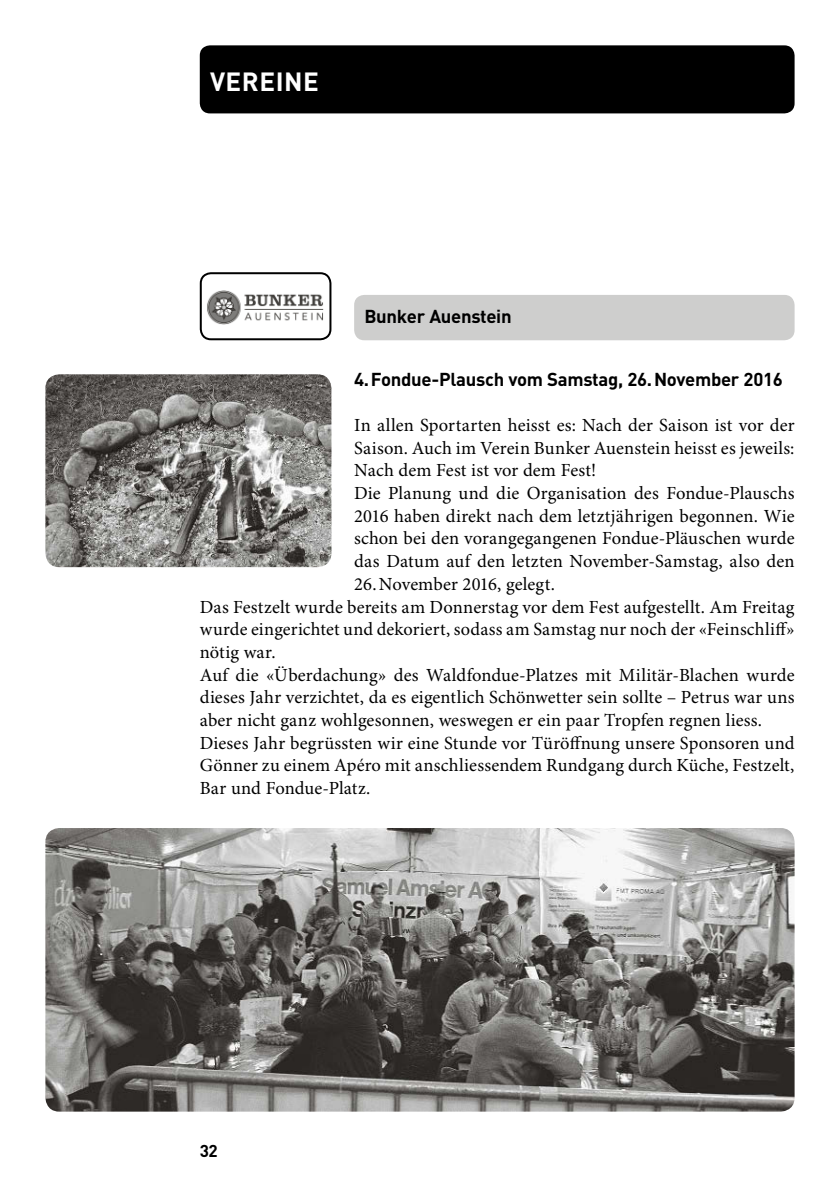
<style>
.page{position:relative;width:840px;height:1191px;background:#fff}
.page>*{position:absolute;margin:0;border:0;box-sizing:border-box;transform-origin:0 0}
.t1{font:700 26px "DIN";letter-spacing:.02em;color:#fff}
.t2{font:18.4px "Minion Pro";letter-spacing:.005em;color:#000}
.t3{font:700 18.4px "DIN";letter-spacing:-.015em;color:#000}
.t4{font:700 17px "DIN";color:#000}
</style>
<div class="page">
<div style="left:200px;top:45px;width:594px;height:68px;background:#000;border-radius:10px"></div>
<img style="left:207px;top:290px;width:116px;height:35px">
<div style="left:200px;top:272px;width:131px;height:68px;border:2px solid #000;border-radius:10px"></div>
<div style="left:354px;top:295px;width:440px;height:45px;background:#cececd;border-radius:10px"></div>
<img style="left:45px;top:374px;width:286px;height:193px">
<img style="left:45px;top:828px;width:749px;height:283px">
<h1 class="t1" style="left:210px;top:64px;width:110px">VEREINE</h1>
<p class="t3" style="left:364px;top:304px;width:149px">Bunker Auenstein</p>
<p class="t3" style="left:354px;top:367px;width:430px">4.Fondue-Plausch vom Samstag, 26.November 2016</p>
<p class="t2" style="left:354px;top:414px;width:441px">In allen Sportarten heisst es: Nach der Saison ist vor der</p>
<p class="t2" style="left:354px;top:437px;width:441px">Saison. Auch im Verein Bunker Auenstein heisst es jeweils:</p>
<p class="t2" style="left:354px;top:459px;width:243px">Nach dem Fest ist vor dem Fest!</p>
<p class="t2" style="left:354px;top:482px;width:441px">Die Planung und die Organisation des Fondue-Plauschs</p>
<p class="t2" style="left:354px;top:505px;width:441px">2016 haben direkt nach dem letztjährigen begonnen. Wie</p>
<p class="t2" style="left:354px;top:527px;width:441px">schon bei den vorangegangenen Fondue-Pläuschen wurde</p>
<p class="t2" style="left:354px;top:550px;width:441px">das Datum auf den letzten November-Samstag, also den</p>
<p class="t2" style="left:354px;top:573px;width:202px">26.November 2016, gelegt.</p>
<p class="t2" style="left:200px;top:595px;width:596px">Das Festzelt wurde bereits am Donnerstag vor dem Fest aufgestellt. Am Freitag</p>
<p class="t2" style="left:200px;top:618px;width:596px">wurde eingerichtet und dekoriert, sodass am Samstag nur noch der «Feinschliff»</p>
<p class="t2" style="left:200px;top:641px;width:77px">nötig war.</p>
<p class="t2" style="left:200px;top:663px;width:596px">Auf die «Überdachung» des Waldfondue-Platzes mit Militär-Blachen wurde</p>
<p class="t2" style="left:200px;top:686px;width:596px">dieses Jahr verzichtet, da es eigentlich Schönwetter sein sollte – Petrus war uns</p>
<p class="t2" style="left:200px;top:709px;width:563px">aber nicht ganz wohlgesonnen, weswegen er ein paar Tropfen regnen liess.</p>
<p class="t2" style="left:200px;top:732px;width:596px">Dieses Jahr begrüssten wir eine Stunde vor Türöffnung unsere Sponsoren und</p>
<p class="t2" style="left:200px;top:754px;width:596px">Gönner zu einem Apéro mit anschliessendem Rundgang durch Küche, Festzelt,</p>
<p class="t2" style="left:200px;top:777px;width:172px">Bar und Fondue-Platz.</p>
<p class="t4" style="left:200px;top:1139px;width:19px">32</p>
</div>
